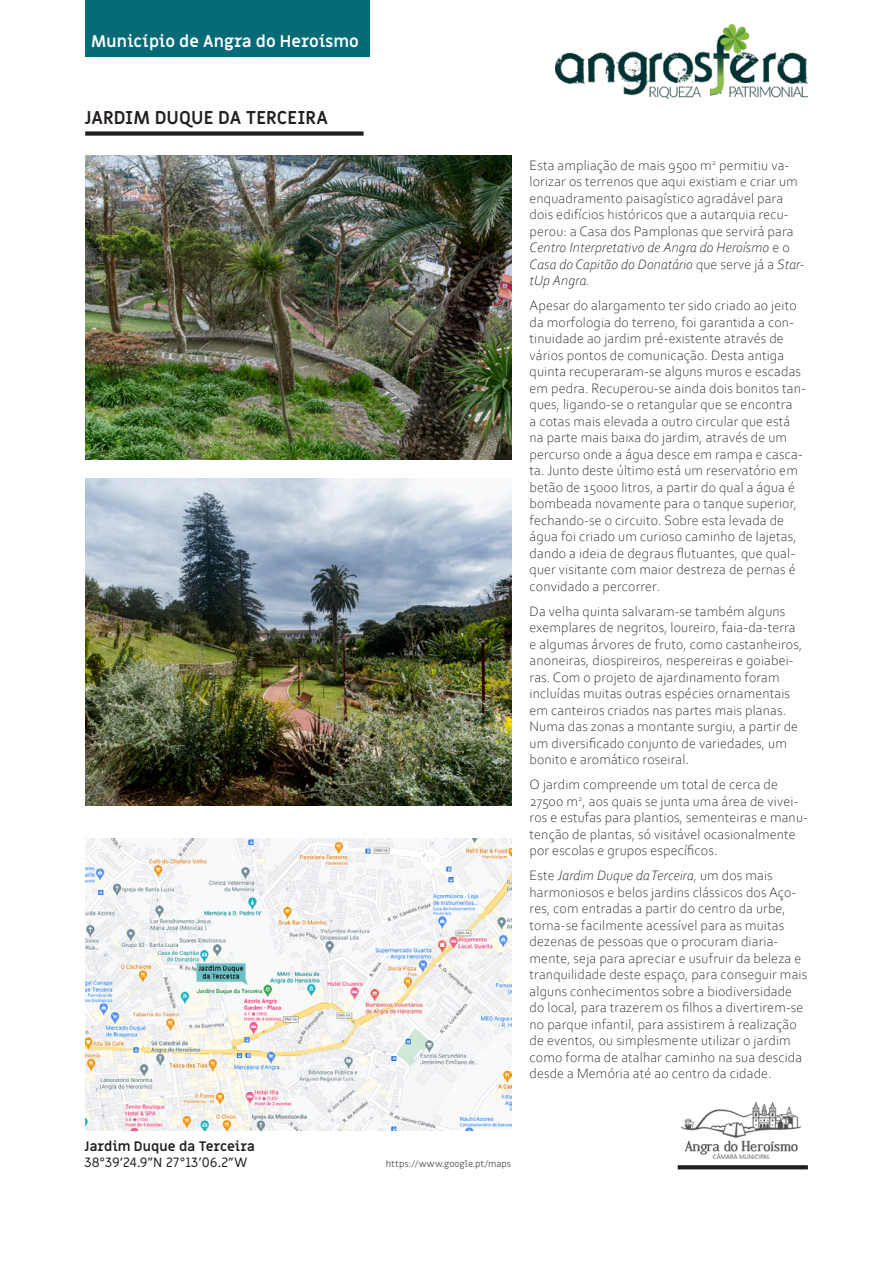
<style>
.page{position:relative;width:893px;height:1263px;background:#fff}
.page>*{position:absolute;margin:0;border:0;box-sizing:border-box;transform-origin:0 0}
.tit-peq{font:700 18.15px "Miriam Libre";color:#231f20}
.t1{font:700 16.5px "Miriam Libre";color:#fff}
.txt{font:300 14.25px/16.5px "Corbel";letter-spacing:.01em;color:#231f20}
.legenda{font:13.5px "Miriam Libre";color:#231f20}
.legenda_bold{font:700 13.5px "Miriam Libre";color:#231f20}
.legenda-2{font:9px "Miriam Libre";color:#57585a}
.s1{font-style:italic}
</style>
<div class="page">
<img style="left:556px;top:24px;width:252px;height:74px">
<div style="left:85px;top:0;width:284px;height:57px;background:#076a77"></div>
<img style="left:682px;top:1103px;width:119px;height:56px">
<svg style="left:678px;top:1165px;width:130px;height:4px"></svg>
<div style="left:85px;top:131px;width:279px;height:5px;background:#231f20"></div>
<img style="left:85px;top:838px;width:427px;height:292px">
<img style="left:85px;top:155px;width:427px;height:304px">
<img style="left:85px;top:478px;width:426px;height:328px">
<p class="t1" style="left:91px;top:31px;width:269px">Município de Angra do Heroísmo</p>
<p class="tit-peq" style="left:85px;top:106px;width:245px">JARDIM DUQUE DA TERCEIRA</p>
<p class="txt" style="left:530px;top:156px;width:276px">Esta ampliação de mais 9500 m<sup>2</sup> permitiu va&shy;lorizar os terrenos que aqui existiam e criar um enquadramento paisagístico agradável para dois edifícios históricos que a autarquia recu&shy;perou: a Casa dos Pamplonas que servirá para <span class="s1">Centro Interpretativo de Angra do Heroísmo</span> e o <span class="s1">Casa do Capitão do Donatário</span> que serve já a <span class="s1">Star&shy;tUp Angra.</span></p>
<p class="txt" style="left:530px;top:297px;width:278px">Apesar do alargamento ter sido criado ao jeito da morfologia do terreno, foi garantida a con&shy;tinuidade ao jardim pré-existente através de vários pontos de comunicação. Desta antiga quinta recuperaram-se alguns muros e escadas em pedra. Recuperou-se ainda dois bonitos tan&shy;ques, ligando-se o retangular que se encontra<br>a cotas mais elevada a outro circular que está na parte mais baixa do jardim, através de um percurso onde a água desce em rampa e casca&shy;ta. Junto deste último está um reservatório em betão de 15000 litros, a partir do qual a água é bombeada novamente para o tanque superior, fechando-se o circuito. Sobre esta levada de água foi criado um curioso caminho de lajetas, dando a ideia de degraus flutuantes, que qual&shy;quer visitante com maior destreza de pernas é convidado a percorrer.</p>
<p class="txt" style="left:530px;top:602px;width:274px">Da velha quinta salvaram-se também alguns exemplares de negritos, loureiro, faia-da-terra e algumas árvores de fruto, como castanheiros, anoneiras, diospireiros, nespereiras e goiabei&shy;ras. Com o projeto de ajardinamento foram incluídas muitas outras espécies ornamentais em canteiros criados nas partes mais planas.<br>Numa das zonas a montante surgiu, a partir de um diversificado conjunto de variedades, um bonito e aromático roseiral.</p>
<p class="txt" style="left:530px;top:776px;width:280px">O jardim compreende um total de cerca de 27500 m<sup>2</sup>, aos quais se junta uma área de vivei&shy;ros e estufas para plantios, sementeiras e manu&shy;tenção de plantas, só visitável ocasionalmente por escolas e grupos específicos.</p>
<p class="txt" style="left:530px;top:867px;width:279px">Este <span class="s1">Jardim Duque da Terceira</span>, um dos mais harmoniosos e belos jardins clássicos dos Aço&shy;res, com entradas a partir do centro da urbe, torna-se facilmente acessível para as muitas dezenas de pessoas que o procuram diaria&shy;mente, seja para apreciar e usufruir da beleza e tranquilidade deste espaço, para conseguir mais alguns conhecimentos sobre a biodiversidade do local, para trazerem os filhos a divertirem-se no parque infantil, para assistirem à realização de eventos, ou simplesmente utilizar o jardim como forma de atalhar caminho na sua descida desde a Memória até ao centro da cidade.</p>
<p class="legenda_bold" style="left:85px;top:1138px;width:172px">Jardim Duque da Terceira</p>
<p class="legenda" style="left:85px;top:1154px;width:164px">38°39’24.9”N 27°13’06.2”W</p>
<p class="legenda-2" style="left:386px;top:1159px;width:127px">https://www.google.pt/maps</p>
</div>
